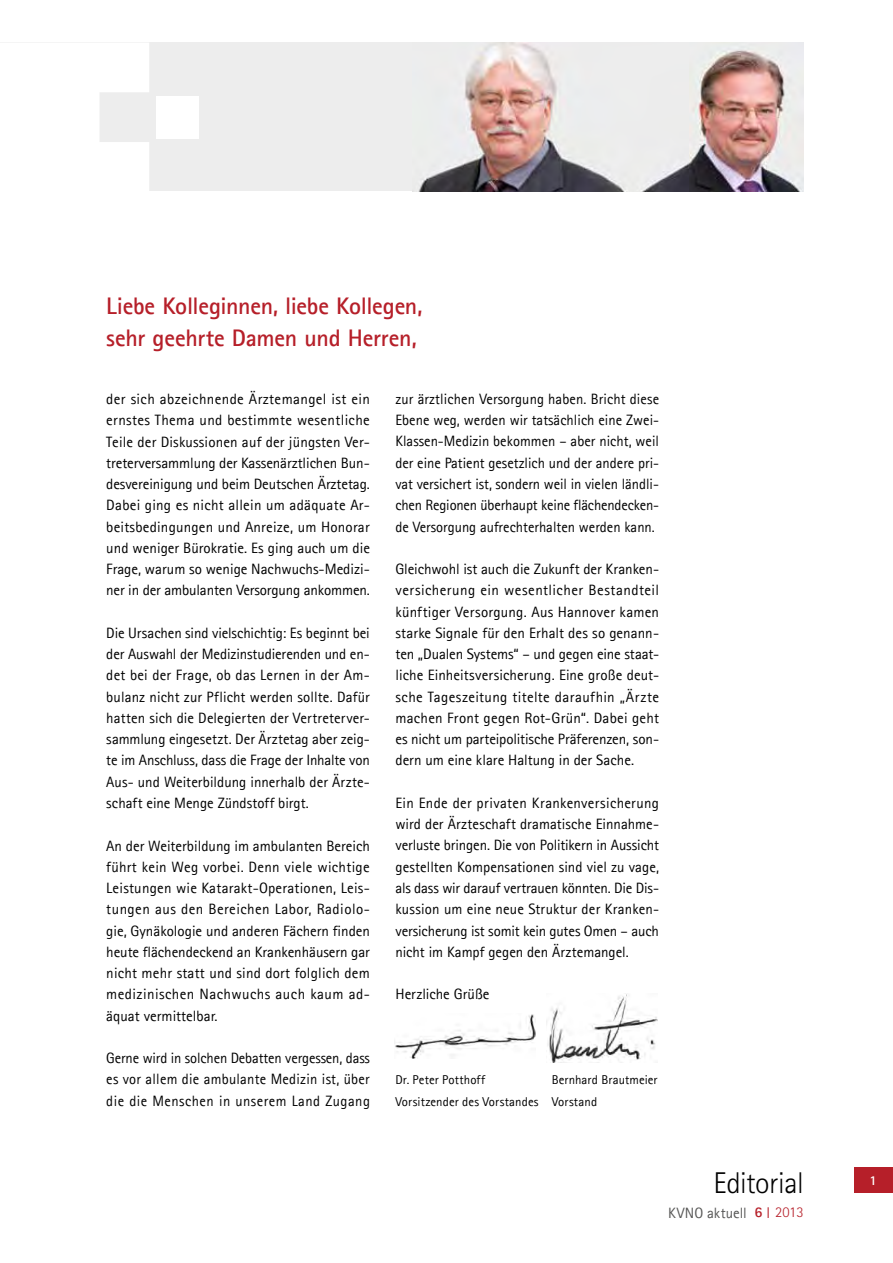
<style>
.page{position:relative;width:893px;height:1263px;background:#fff}
.page>*{position:absolute;margin:0;border:0;box-sizing:border-box;transform-origin:0 0}
.t1{font:300 30px "Agfa Rotis Sans Serif";letter-spacing:-.015em;color:#000}
.t2{font:700 24px/32px "Agfa Rotis Sans Serif";letter-spacing:-.015em;color:#b61f29}
.t3{font:15px/21.3px "Agfa Rotis Sans Serif";color:#000;text-align:justify}
.t4{font:15px "Agfa Rotis Sans Serif";letter-spacing:.005em;color:#575756}
.t5{font:300 15px "Agfa Rotis Sans Serif";color:#b61f29}
.t6{font:700 13.5px "Agfa Rotis Sans Serif";color:#fff}
.t7{font:12.75px/21.3px "Agfa Rotis Sans Serif";letter-spacing:.01em;color:#000}
.s1{font-weight:700}
.s2{font-weight:700;font-size:10.5px}
</style>
<div class="page">
<div style="left:855px;top:1167px;width:38px;height:26px;background:#b61f29"></div>
<img style="left:395px;top:1014px;width:141px;height:44px">
<img style="left:546px;top:994px;width:111px;height:68px">
<div style="left:0;top:43px;width:804px;height:148px;background:#ededed"></div>
<img style="left:419px;top:43px;width:382px;height:148px">
<svg style="left:0;top:43px;width:149px;height:148px;background:#fcfcfc"></svg>
<div style="left:156px;top:96px;width:43px;height:42px;background:#fff"></div>
<h2 class="t2" style="left:106px;top:290px;width:318px">Liebe Kolleginnen, liebe Kollegen, sehr geehrte Damen und Herren,</h2>
<p class="t3" style="left:106px;top:388px;width:265px">der sich abzeichnende Ärztemangel ist ein ernstes Thema und bestimmte wesentliche Teile der Diskussionen auf der jüngsten Ver&shy;treterversammlung der Kassenärztlichen Bun&shy;desvereinigung und beim Deutschen Ärztetag.<br>Dabei ging es nicht allein um adäquate Ar&shy;beitsbedingungen und Anreize, um Honorar und weniger Bürokratie. Es ging auch um die Frage, warum so wenige Nachwuchs-Medizi&shy;ner in der ambulanten Versorgung ankommen.</p>
<p class="t3" style="left:106px;top:622px;width:265px">Die Ursachen sind vielschichtig: Es beginnt bei der Auswahl der Medizinstudierenden und en&shy;det bei der Frage, ob das Lernen in der Am&shy;bulanz nicht zur Pflicht werden sollte. Dafür hatten sich die Delegierten der Vertreterver&shy;sammlung eingesetzt. Der Ärztetag aber zeig&shy;te im Anschluss, dass die Frage der Inhalte von Aus- und Weiterbildung innerhalb der Ärzte&shy;schaft eine Menge Zündstoff birgt.</p>
<p class="t3" style="left:106px;top:835px;width:265px">An der Weiterbildung im ambulanten Bereich führt kein Weg vorbei. Denn viele wichtige Leistungen wie Katarakt-Operationen, Leis&shy;tungen aus den Bereichen Labor, Radiolo&shy;gie, Gynäkologie und anderen Fächern finden heute flächendeckend an Krankenhäusern gar nicht mehr statt und sind dort folglich dem medizinischen Nachwuchs auch kaum ad&shy;äquat vermittelbar.</p>
<p class="t3" style="left:106px;top:1047px;width:265px">Gerne wird in solchen Debatten vergessen, dass es vor allem die ambulante Medizin ist, über die die Menschen in unserem Land Zugang</p>
<p class="t3" style="left:395px;top:388px;width:265px">zur ärztlichen Versorgung haben. Bricht diese Ebene weg, werden wir tatsächlich eine Zwei-Klassen-Medizin bekommen – aber nicht, weil der eine Patient gesetzlich und der andere pri&shy;vat versichert ist, sondern weil in vielen ländli&shy;chen Regionen überhaupt keine flächendecken&shy;de Versorgung aufrechterhalten werden kann.</p>
<p class="t3" style="left:395px;top:558px;width:265px">Gleichwohl ist auch die Zukunft der Kranken&shy;versicherung ein wesentlicher Bestandteil künftiger Versorgung. Aus Hannover kamen starke Signale für den Erhalt des so genann&shy;ten „Dualen Systems“ – und gegen eine staat&shy;liche Einheitsversicherung. Eine große deut&shy;sche Tageszeitung titelte daraufhin „Ärzte machen Front gegen Rot-Grün“. Dabei geht es nicht um parteipolitische Präferenzen, son&shy;dern um eine klare Haltung in der Sache.</p>
<p class="t3" style="left:395px;top:792px;width:265px">Ein Ende der privaten Krankenversicherung wird der Ärzteschaft dramatische Einnahme&shy;verluste bringen. Die von Politikern in Aussicht gestellten Kompensationen sind viel zu vage, als dass wir darauf vertrauen könnten. Die Dis&shy;kussion um eine neue Struktur der Kranken&shy;versicherung ist somit kein gutes Omen – auch nicht im Kampf gegen den Ärztemangel.</p>
<p class="t3" style="left:395px;top:983px;width:96px">Herzliche Grüße</p>
<p class="t7" style="left:395px;top:1069px;width:91px">Dr. Peter Potthoff</p>
<p class="t7" style="left:395px;top:1069px;width:264px;text-indent:156px">Bernhard Brautmeier<br>Vorsitzender des Vorstandes Vorstand</p>
<h1 class="t1" style="left:713px;top:1165px;width:92px">Editorial</h1>
<p class="t5" style="left:755px;top:1203px;width:51px"><span class="s1">6</span> <span class="s2">|</span> 2013</p>
<p class="t4" style="left:668px;top:1204px;width:80px">KVNO aktuell</p>
<p class="t6" style="left:870px;top:1171px;width:9px">1</p>
</div>
